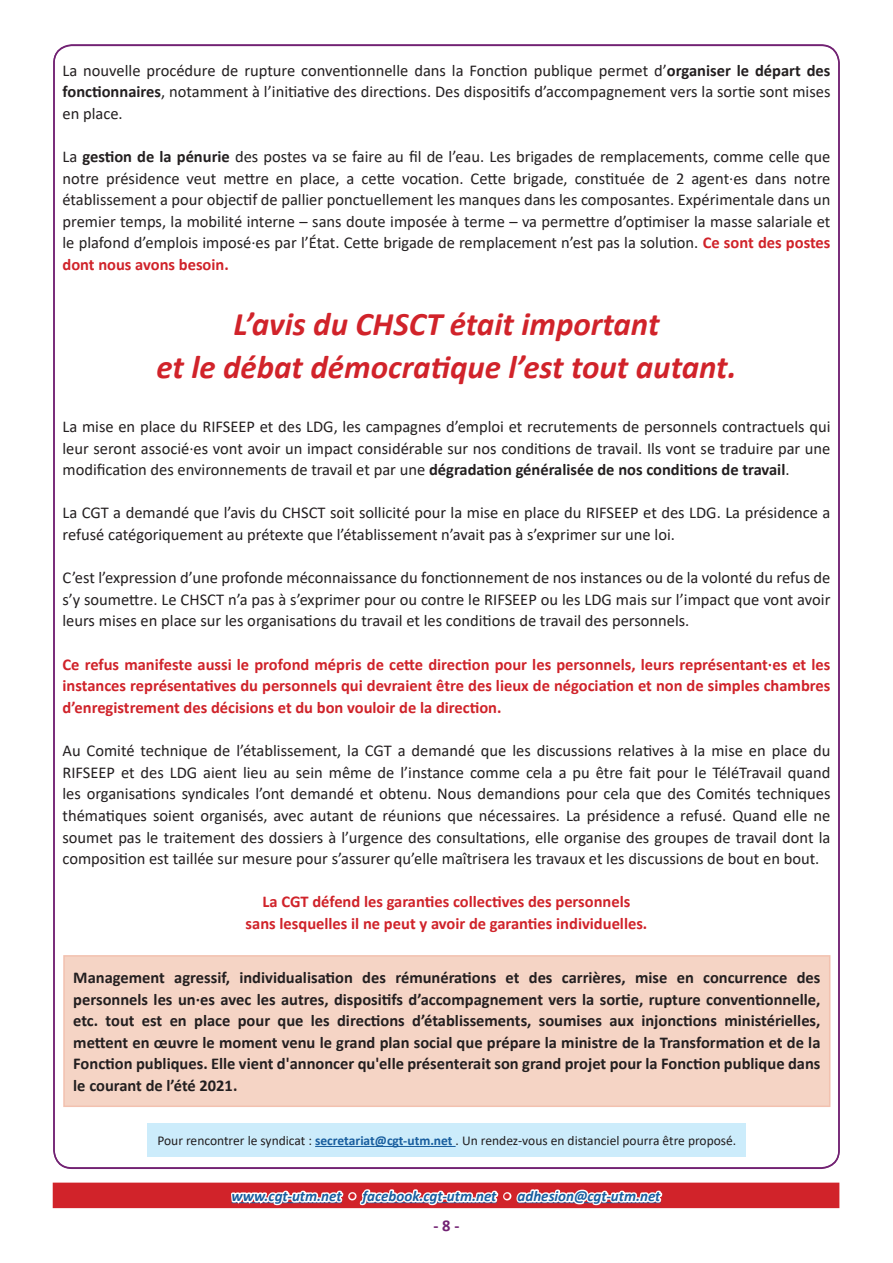
<style>
.page{position:relative;width:893px;height:1263px;background:#fff}
.page>*{position:absolute;margin:0;border:0;box-sizing:border-box;transform-origin:0 0}
.Titre_2{font:italic 700 33px/43.2px "Calibri";color:#d1232a;text-align:center}
.t1{font:16.5px/21.6px "Calibri";color:#231f20;text-align:justify}
.t2{font:700 16.5px/21.6px "Calibri";color:#231f20;text-align:justify}
.t3{font:700 16.5px/21.6px "Calibri";color:#d0232a;text-align:justify}
.t4{font:700 16.5px "Calibri";color:#722273}
.t5{font:italic 700 15px "Calibri";color:#175d9e}
.t6{font:13.5px "Calibri";color:#231f20}
.s1{font-weight:700}
.s2{font-weight:700;color:#d0232a}
.s3{font-weight:700;color:#175d9e}
.s4{color:#d1232a}
</style>
<div class="page">
<div style="left:53px;top:1183px;width:786px;height:24px;background:#d1232a"></div>
<svg style="left:229px;top:1156px;width:436px;height:53px"></svg>
<div style="left:53px;top:1182px;width:786px;height:26px;border:2px solid #d1232a"></div>
<div style="left:147px;top:1123px;width:599px;height:33px;background:#ccecfb"></div>
<hr style="left:315px;top:1146px;width:141px;height:1px;background:#175d9e">
<div style="left:64px;top:956px;width:766px;height:150px;background:#f5d4c5"></div>
<div style="left:63px;top:955px;width:767px;height:152px;border:2px solid #f2c1af"></div>
<p class="t1" style="left:63px;top:59px;width:769px">La nouvelle procédure de rupture conventionnelle dans la Fonction publique permet d’<span class="s1">organiser le départ des fonctionnaires</span>, notamment à l’initiative des directions. Des dispositifs d’accompagnement vers la sortie sont mises en place.</p>
<p class="t1" style="left:63px;top:145px;width:769px">La <span class="s1">gestion de la pénurie</span> des postes va se faire au fil de l’eau. Les brigades de remplacements, comme celle que notre présidence veut mettre en place, a cette vocation. Cette brigade, constituée de 2 agent·es dans notre établissement a pour objectif de pallier ponctuellement les manques dans les composantes. Expérimentale dans un premier temps, la mobilité interne – sans doute imposée à terme – va permettre d’optimiser la masse salariale et le plafond d’emplois imposé·es par l’État. Cette brigade de remplacement n’est pas la solution. <span class="s2">Ce sont des postes dont nous avons besoin.</span></p>
<p class="Titre_2" style="left:156px;top:301px;width:582px">L’avis du CHSCT était important<br>et le débat démocratique l’est tout autant.</p>
<p class="t1" style="left:63px;top:415px;width:769px">La mise en place du RIFSEEP et des LDG, les campagnes d’emploi et recrutements de personnels contractuels qui leur seront associé·es vont avoir un impact considérable sur nos conditions de travail. Ils vont se traduire par une modification des environnements de travail et par une <span class="s1">dégradation généralisée de nos conditions de travail</span>.</p>
<p class="t1" style="left:63px;top:502px;width:769px">La CGT a demandé que l’avis du CHSCT soit sollicité pour la mise en place du RIFSEEP et des LDG. La présidence a refusé catégoriquement au prétexte que l’établissement n’avait pas à s’exprimer sur une loi.</p>
<p class="t1" style="left:63px;top:567px;width:769px">C’est l’expression d’une profonde méconnaissance du fonctionnement de nos instances ou de la volonté du refus de s’y soumettre. Le CHSCT n’a pas à s’exprimer pour ou contre le RIFSEEP ou les LDG mais sur l’impact que vont avoir leurs mises en place sur les organisations du travail et les conditions de travail des personnels.</p>
<p class="t3" style="left:63px;top:653px;width:769px">Ce refus manifeste aussi le profond mépris de cette direction pour les personnels, leurs représentant·es et les instances représentatives du personnels qui devraient être des lieux de négociation et non de simples chambres d’enregistrement des décisions et du bon vouloir de la direction.</p>
<p class="t1" style="left:63px;top:739px;width:769px">Au Comité technique de l’établissement, la CGT a demandé que les discussions relatives à la mise en place du RIFSEEP et des LDG aient lieu au sein même de l’instance comme cela a pu être fait pour le TéléTravail quand les organisations syndicales l’ont demandé et obtenu. Nous demandions pour cela que des Comités techniques thématiques soient organisés, avec autant de réunions que nécessaires. La présidence a refusé. Quand elle ne soumet pas le traitement des dossiers à l’urgence des consultations, elle organise des groupes de travail dont la composition est taillée sur mesure pour s’assurer qu’elle maîtrisera les travaux et les discussions de bout en bout.</p>
<p class="t3" style="left:263px;top:891px;width:369px">La CGT défend les garanties collectives des personnels</p>
<p class="t3" style="left:246px;top:912px;width:403px">sans lesquelles il ne peut y avoir de garanties individuelles.</p>
<p class="t2" style="left:73px;top:966px;width:749px">Management agressif, individualisation des rémunérations et des carrières, mise en concurrence des personnels les un·es avec les autres, dispositifs d’accompagnement vers la sortie, rupture conventionnelle, etc. tout est en place pour que les directions d’établissements, soumises aux injonctions ministérielles, mettent en œuvre le moment venu le grand plan social que prépare la ministre de la Transformation et de la Fonction publiques. Elle vient d'annoncer qu'elle présenterait son grand projet pour la Fonction publique dans le courant de l’été 2021.</p>
<p class="t6" style="left:157px;top:1131px;width:580px">Pour rencontrer le syndicat : <span class="s3">secretariat@cgt-utm.net</span> . Un rendez-vous en distanciel pourra être proposé.</p>
<p class="t5" style="left:232px;top:1185px;width:430px">www.cgt-utm.net <span class="s4">•</span> facebook.cgt-utm.net <span class="s4">•</span> adhesion@cgt-utm.net</p>
<p class="t4" style="left:433px;top:1214px;width:27px">- 8 -</p>
</div>
